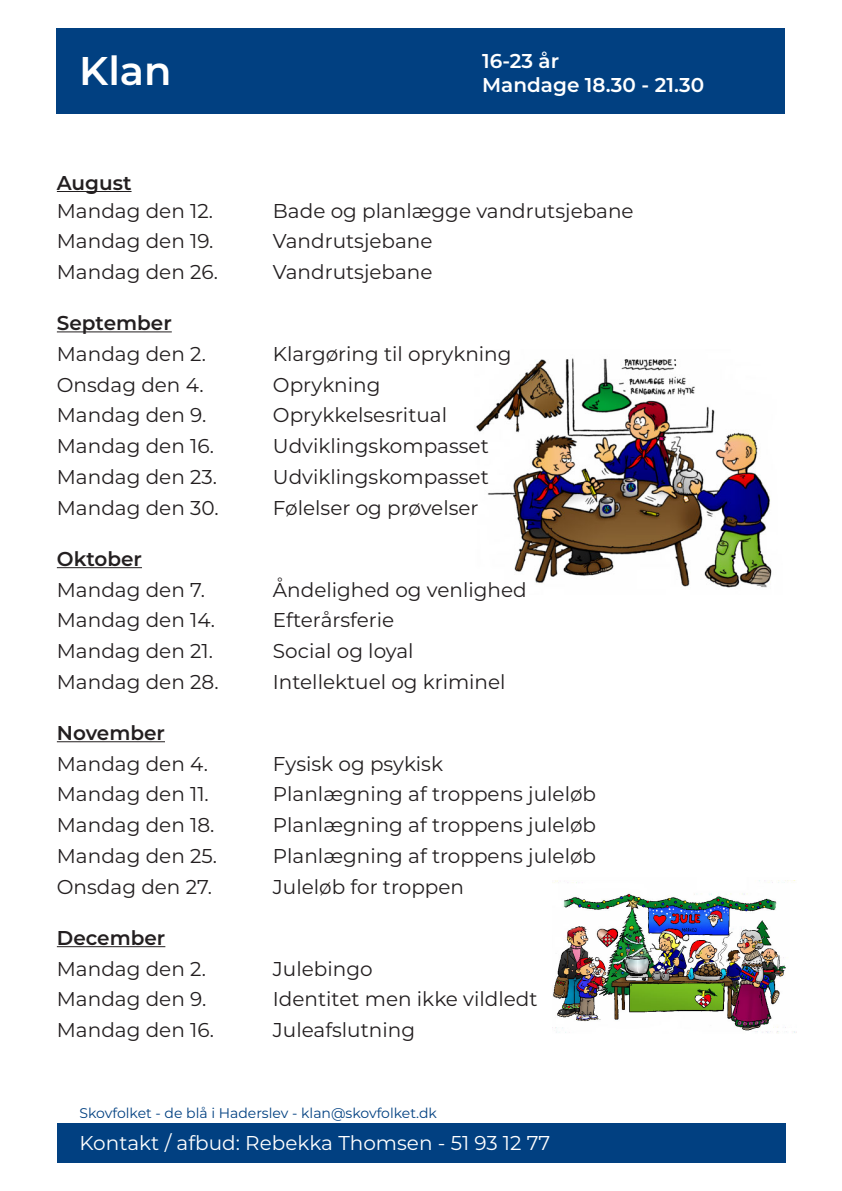
<style>
.page{position:relative;width:842px;height:1191px;background:#fff}
.page>*{position:absolute;margin:0;border:0;box-sizing:border-box;transform-origin:0 0}
.t1{font:600 40px "Montserrat";color:#fff}
.t2{font:20px/28px "Montserrat";color:#231f20}
.t3{font:20px "Montserrat";color:#fff}
.t4{font:600 20px "Montserrat";color:#231f20}
.t5{font:600 20px/24px "Montserrat";color:#fff}
.t6{font:14px "Montserrat";color:#014081}
.s1{font-weight:600}
</style>
<div class="page">
<div style="left:57px;top:28px;width:728px;height:85px;background:#014081"></div>
<div style="left:57px;top:1123px;width:728px;height:39px;background:#014081"></div>
<img style="left:476px;top:358px;width:296px;height:230px">
<img style="left:553px;top:880px;width:242px;height:154px">
<hr style="left:57px;top:191px;width:75px;height:1px;background:#231f20">
<hr style="left:57px;top:331px;width:115px;height:1px;background:#231f20">
<hr style="left:57px;top:567px;width:85px;height:1px;background:#231f20">
<hr style="left:57px;top:741px;width:108px;height:1px;background:#231f20">
<hr style="left:57px;top:946px;width:108px;height:1px;background:#231f20">
<p class="t1" style="left:79px;top:42px;width:94px">Klan</p>
<p class="t5" style="left:482px;top:48px;width:224px">16-23 år<br>Mandage 18.30 - 21.30</p>
<p class="t2" style="left:57px;top:168px;width:158px"><span class="s1">August<br></span>Mandag den 12.</p>
<p class="t2" style="left:273px;top:196px;width:362px">Bade og planlægge vandrutsjebane</p>
<p class="t2" style="left:57px;top:226px;width:158px">Mandag den 19.</p>
<p class="t2" style="left:273px;top:226px;width:161px">Vandrutsjebane</p>
<p class="t2" style="left:57px;top:257px;width:163px">Mandag den 26.</p>
<p class="t2" style="left:273px;top:257px;width:161px">Vandrutsjebane</p>
<p class="t4" style="left:57px;top:309px;width:116px">September</p>
<p class="t2" style="left:57px;top:339px;width:151px">Mandag den 2.</p>
<p class="t2" style="left:273px;top:339px;width:240px">Klargøring til oprykning</p>
<p class="t2" style="left:57px;top:370px;width:148px">Onsdag den 4.</p>
<p class="t2" style="left:273px;top:370px;width:109px">Oprykning</p>
<p class="t2" style="left:57px;top:400px;width:151px">Mandag den 9.</p>
<p class="t2" style="left:273px;top:400px;width:176px">Oprykkelsesritual</p>
<p class="t2" style="left:57px;top:431px;width:159px">Mandag den 16.</p>
<p class="t2" style="left:273px;top:431px;width:217px">Udviklingskompasset</p>
<p class="t2" style="left:57px;top:462px;width:162px">Mandag den 23.</p>
<p class="t2" style="left:273px;top:462px;width:217px">Udviklingskompasset</p>
<p class="t2" style="left:57px;top:493px;width:163px">Mandag den 30.</p>
<p class="t2" style="left:273px;top:493px;width:207px">Følelser og prøvelser</p>
<p class="t4" style="left:57px;top:544px;width:87px">Oktober</p>
<p class="t2" style="left:57px;top:575px;width:150px">Mandag den 7.</p>
<p class="t2" style="left:273px;top:575px;width:255px">Åndelighed og venlighed</p>
<p class="t2" style="left:57px;top:605px;width:160px">Mandag den 14.</p>
<p class="t2" style="left:273px;top:605px;width:123px">Efterårsferie</p>
<p class="t2" style="left:57px;top:636px;width:158px">Mandag den 21.</p>
<p class="t2" style="left:273px;top:636px;width:142px">Social og loyal</p>
<p class="t2" style="left:57px;top:667px;width:163px">Mandag den 28.</p>
<p class="t2" style="left:273px;top:667px;width:234px">Intellektuel og kriminel</p>
<p class="t4" style="left:57px;top:718px;width:110px">November</p>
<p class="t2" style="left:57px;top:749px;width:153px">Mandag den 4.</p>
<p class="t2" style="left:273px;top:749px;width:172px">Fysisk og psykisk</p>
<p class="t2" style="left:57px;top:779px;width:153px">Mandag den 11.</p>
<p class="t2" style="left:273px;top:779px;width:325px">Planlægning af troppens juleløb</p>
<p class="t2" style="left:57px;top:810px;width:159px">Mandag den 18.</p>
<p class="t2" style="left:273px;top:810px;width:325px">Planlægning af troppens juleløb</p>
<p class="t2" style="left:57px;top:841px;width:162px">Mandag den 25.</p>
<p class="t2" style="left:273px;top:841px;width:325px">Planlægning af troppens juleløb</p>
<p class="t2" style="left:57px;top:872px;width:157px">Onsdag den 27.</p>
<p class="t2" style="left:273px;top:872px;width:193px">Juleløb for troppen</p>
<p class="t4" style="left:57px;top:923px;width:110px">December</p>
<p class="t2" style="left:57px;top:953px;width:151px">Mandag den 2.</p>
<p class="t2" style="left:273px;top:953px;width:101px">Julebingo</p>
<p class="t2" style="left:57px;top:984px;width:151px">Mandag den 9.</p>
<p class="t2" style="left:273px;top:984px;width:266px">Identitet men ikke vildledt</p>
<p class="t2" style="left:57px;top:1015px;width:159px">Mandag den 16.</p>
<p class="t2" style="left:273px;top:1015px;width:144px">Juleafslutning</p>
<p class="t6" style="left:80px;top:1103px;width:359px">Skovfolket - de blå i Haderslev - klan@skovfolket.dk</p>
<p class="t3" style="left:80px;top:1128px;width:472px">Kontakt / afbud: Rebekka Thomsen - 51 93 12 77</p>
</div>
